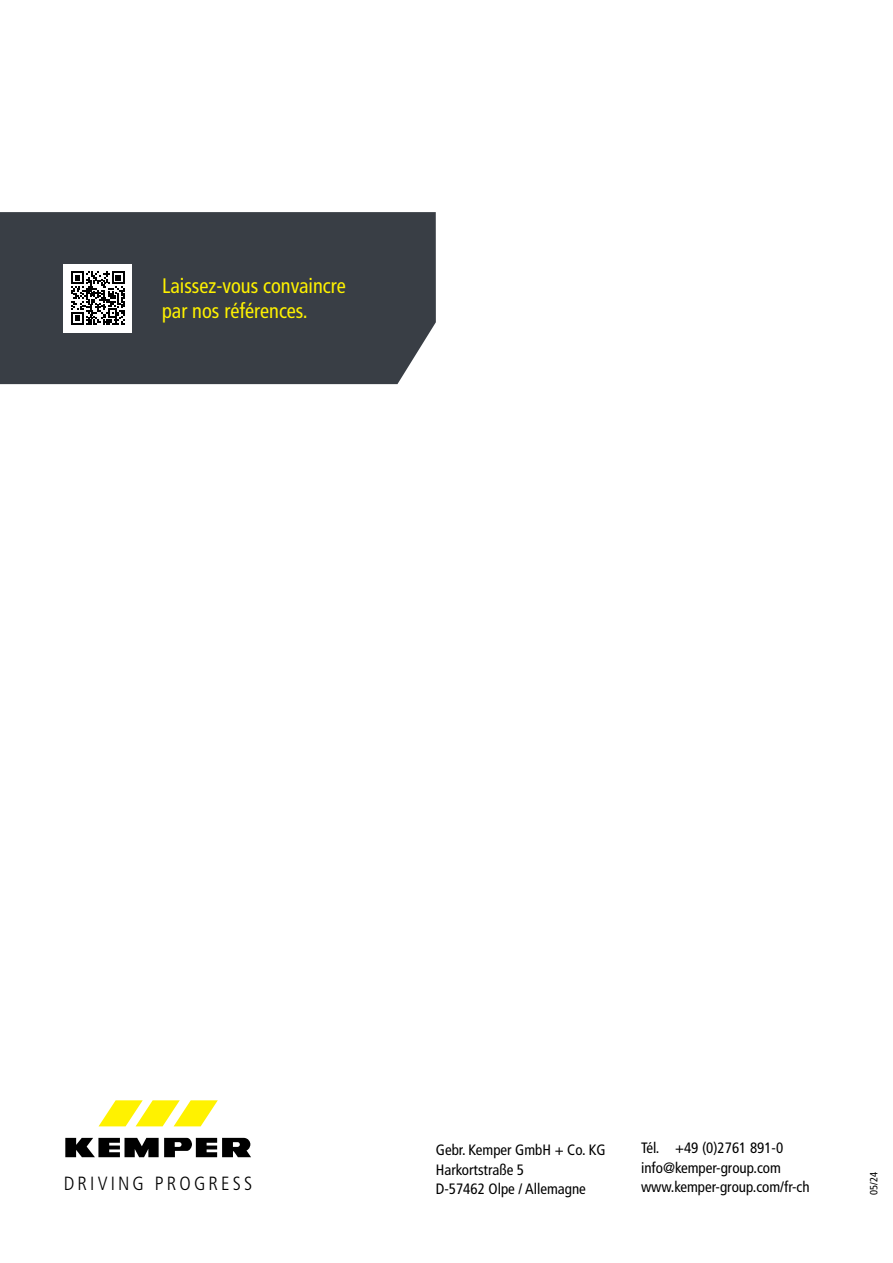
<style>
.page{position:relative;width:893px;height:1263px;background:#fff}
.page>*{position:absolute;margin:0;border:0;box-sizing:border-box;transform-origin:0 0}
.t1{font:condensed 21px/25.2px "Frutiger LT Com";color:#fff200}
.t2{font:300 condensed 19.05px "Frutiger LT Com";letter-spacing:.165em;color:#000}
.t3{font:condensed 15px "Frutiger LT Com";color:#000}
.t4{font:condensed 10.5px "Frutiger LT Com";color:#000}
</style>
<div class="page">
<div style="left:0;top:212px;width:436px;height:172px;background:#393e45"></div>
<div style="left:64px;top:264px;width:68px;height:68px;background:#fff"></div>
<svg style="left:71px;top:271px;width:54px;height:54px"></svg>
<svg style="left:65px;top:1138px;width:186px;height:19px"></svg>
<svg style="left:99px;top:1100px;width:119px;height:26px"></svg>
<p class="t1" style="left:162px;top:273px;width:185px">Laissez-vous convaincre par nos références.</p>
<p class="t2" style="left:64px;top:1172px;width:190px">DRIVING PROGRESS</p>
<p class="t3" style="left:436px;top:1141px;width:171px">Gebr. Kemper GmbH + Co. KG</p>
<p class="t3" style="left:436px;top:1160px;width:90px">Harkortstraße 5</p>
<p class="t3" style="left:436px;top:1180px;width:152px">D-57462 Olpe / Allemagne</p>
<p class="t3" style="left:641px;top:1138px;width:144px">Tél. +49 (0)2761 891-0</p>
<p class="t3" style="left:641px;top:1158px;width:141px">info@kemper-group.com</p>
<p class="t3" style="left:641px;top:1177px;width:170px">www.kemper-group.com/fr-ch</p>
<p class="t4" style="left:867px;top:1195px;width:24px;rotate:-90deg">05/24</p>
</div>
